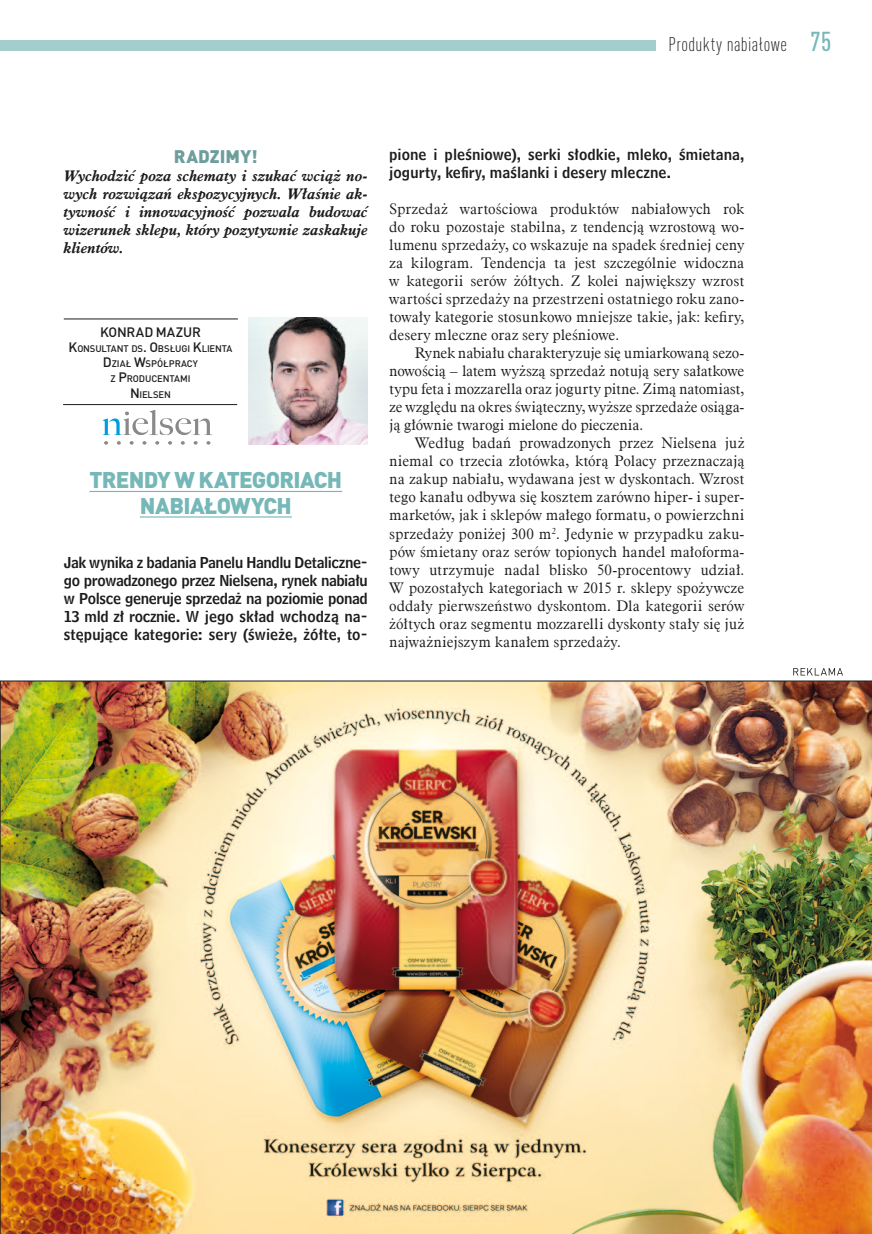
<style>
.page{position:relative;width:872px;height:1234px;background:#fff}
.page>*{position:absolute;margin:0;border:0;box-sizing:border-box;transform-origin:0 0}
.t1{font:900 22.5px/25.5px "DIN Pro Pl";letter-spacing:-.035em;color:#76b7b7;text-align:center}
.t2{font:300 condensed 19.5px "DIN Pro Pl";letter-spacing:.025em;color:#1c1c1b}
.t3{font:900 18px "DIN Pro Pl";letter-spacing:.01em;color:#6d9d9c}
.t4{font:15px/18px "Aldine 721 Lt EU";letter-spacing:-.005em;color:#1c1c1b;text-align:justify}
.t5{font:15px/18px "Bell Cent Nam Num EU";letter-spacing:.005em;color:#1c1c1b;text-align:justify}
.t6{font:italic 700 15px/18px "Aldine 721 EU";letter-spacing:.005em;color:#1c1c1b;text-align:justify}
.t7{font:500 13.5px "DIN Pro Pl";letter-spacing:-.01em;color:#1c1c1b}
.t8{font:500 9.45px/15px "DIN Pro Pl";letter-spacing:-.015em;color:#1c1c1b;text-align:center}
.s1{font-weight:500;font-size:27px;color:#76b7b7}
.s2{font-size:13.5px}
</style>
<div class="page">
<div style="left:0;top:40px;width:655px;height:11px;background:#a4cdcd"></div>
<hr style="left:89px;top:491px;width:253px;height:1px;background:#76b7b7">
<hr style="left:140px;top:516px;width:152px;height:1px;background:#76b7b7">
<svg style="left:793px;top:668px;width:50px;height:7px"></svg>
<img style="left:0;top:680px;width:872px;height:553px">
<img style="left:249px;top:317px;width:119px;height:127px">
<svg style="left:103px;top:410px;width:109px;height:25px"></svg>
<svg style="left:104px;top:441px;width:4px;height:3px"></svg>
<svg style="left:117px;top:441px;width:4px;height:3px"></svg>
<svg style="left:155px;top:441px;width:4px;height:3px"></svg>
<svg style="left:168px;top:441px;width:4px;height:3px"></svg>
<svg style="left:181px;top:441px;width:4px;height:3px"></svg>
<hr style="left:64px;top:318px;width:174px;height:1px;background:#1c1c1b">
<hr style="left:63px;top:404px;width:174px;height:1px;background:#1c1c1b">
<h2 class="t2" style="left:668px;top:33px;width:165px">Produkty nabiałowe <span class="s1">75</span></h2>
<p class="t3" style="left:174px;top:144px;width:85px">RADZIMY!</p>
<p class="t6" style="left:64px;top:167px;width:306px">Wychodzić poza schematy i szukać wciąż no&shy;wych rozwiązań ekspozycyjnych. Właśnie ak&shy;tywność i innowacyjność pozwala budować wizerunek sklepu, który pozytywnie zaskakuje klientów.</p>
<p class="t7" style="left:100px;top:323px;width:102px">KONRAD MAZUR</p>
<p class="t8" style="left:69px;top:341px;width:165px"><span class="s2">K</span>ONSULTANT DS<span class="s2">. O</span> BSŁUGI <span class="s2">K</span>LIENTA<br><span class="s2">D</span>ZIAŁ <span class="s2">W</span>SPÓŁPRACY<br>Z <span class="s2">P</span>RODUCENTAMI</p>
<p class="t8" style="left:130px;top:387px;width:42px"><span class="s2">N</span> IELSEN</p>
<h1 class="t1" style="left:89px;top:466px;width:254px">TRENDY W KATEGORIACH<br>NABIAŁOWYCH</h1>
<p class="t5" style="left:64px;top:553px;width:306px">Jak wynika z badania Panelu Handlu Detaliczne&shy;go prowadzonego przez Nielsena, rynek nabiału w Polsce generuje sprzedaż na poziomie ponad 13 mld zł rocznie. W jego skład wchodzą na&shy;stępujące kategorie: sery (świeże, żółte, to-</p>
<p class="t5" style="left:389px;top:145px;width:357px">pione i pleśniowe), serki słodkie, mleko, śmietana, jogurty, kefiry, maślanki i desery mleczne.</p>
<p class="t4" style="left:389px;top:200px;width:357px">Sprzedaż wartościowa produktów nabiałowych rok do roku pozostaje stabilna, z tendencją wzrostową wo‑ lumenu sprzedaży, co wskazuje na spadek średniej ceny za kilogram. Tendencja ta jest szczególnie widoczna w kategorii serów żółtych. Z kolei największy wzrost wartości sprzedaży na przestrzeni ostatniego roku zano‑ towały kategorie stosunkowo mniejsze takie, jak: kefiry, desery mleczne oraz sery pleśniowe.</p>
<p class="t4" style="left:389px;top:344px;width:357px;text-indent:26px">Rynek nabiału charakteryzuje się umiarkowaną sezo‑ nowością – latem wyższą sprzedaż notują sery sałatkowe typu feta i mozzarella oraz jogurty pitne. Zimą natomiast, ze względu na okres świąteczny, wyższe sprzedaże osiąga‑ ją głównie twarogi mielone do pieczenia.</p>
<p class="t4" style="left:389px;top:434px;width:357px;text-indent:26px">Według badań prowadzonych przez Nielsena już niemal co trzecia złotówka, którą Polacy przeznaczają na zakup nabiału, wydawana jest w dyskontach. Wzrost tego kanału odbywa się kosztem zarówno hiper- i super‑ marketów, jak i sklepów małego formatu, o powierzchni sprzedaży poniżej 300 m<sup>2</sup>. Jedynie w przypadku zaku‑ pów śmietany oraz serów topionych handel małoforma‑ towy utrzymuje nadal blisko 50-procentowy udział.<br>W pozostałych kategoriach w 2015 r. sklepy spożywcze oddały pierwszeństwo dyskontom. Dla kategorii serów żółtych oraz segmentu mozzarelli dyskonty stały się już najważniejszym kanałem sprzedaży.</p>
</div>
